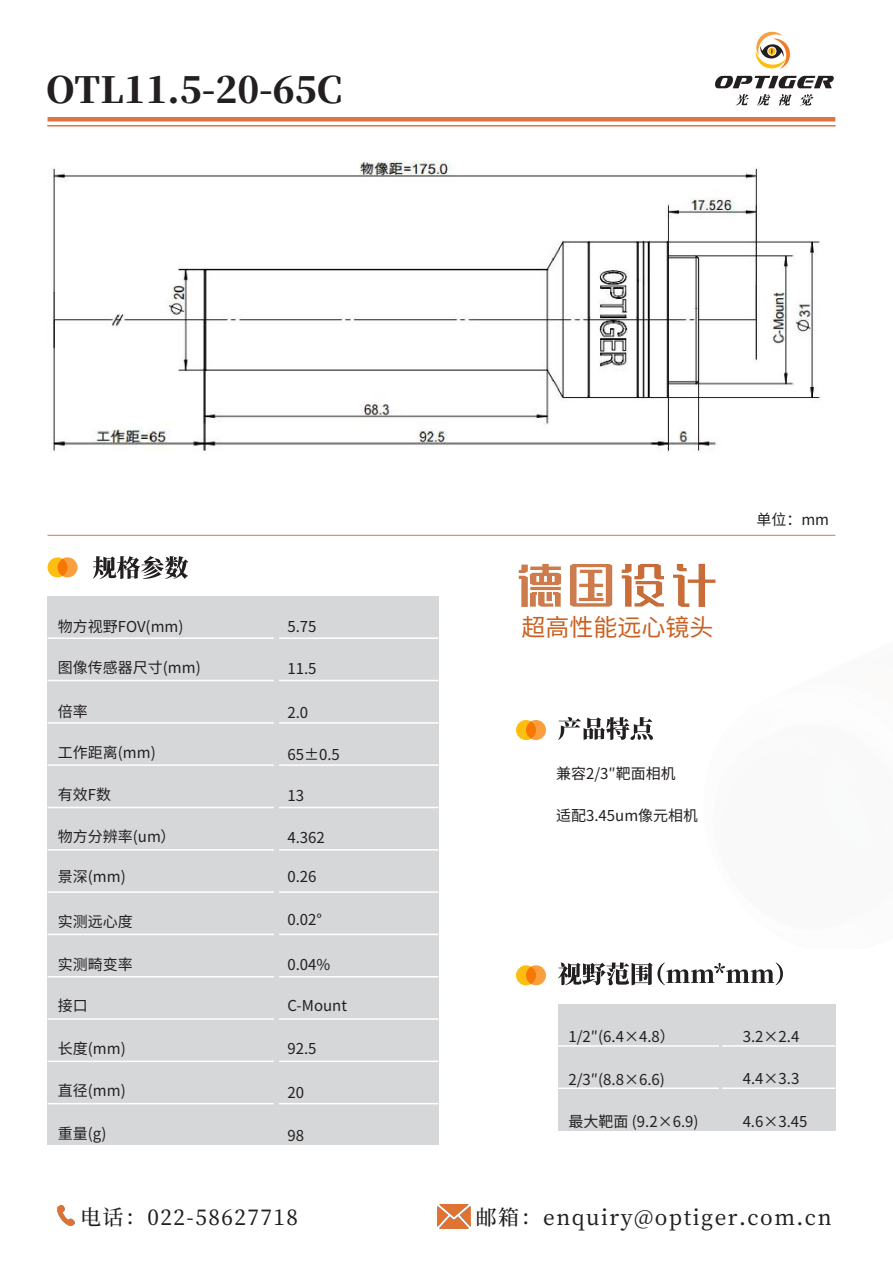
<style>
.page{position:relative;width:893px;height:1263px;background:#fff}
.page>*{position:absolute;margin:0;border:0;box-sizing:border-box;transform-origin:0 0}
.t1{font:800 36px "Source Han Serif SC";color:#231f20}
.t2{font:24px "Source Han Sans CN";color:#c86122}
.t3{font:500 21px "Source Han Serif CN";letter-spacing:.07em;color:#221e1f}
.t4{font:15px "Source Han Sans SC";color:#231f20}
</style>
<div class="page">
<svg style="left:755px;top:31px;width:35px;height:38px"></svg>
<svg style="left:715px;top:76px;width:119px;height:12px"></svg>
<svg style="left:736px;top:94px;width:13px;height:11px"></svg>
<svg style="left:757px;top:94px;width:13px;height:12px"></svg>
<svg style="left:778px;top:94px;width:13px;height:12px"></svg>
<svg style="left:799px;top:94px;width:14px;height:12px"></svg>
<div style="left:48px;top:117px;width:787px;height:5px;background:#dd7442"></div>
<svg style="left:93px;top:556px;width:95px;height:23px"></svg>
<svg style="left:558px;top:717px;width:95px;height:23px"></svg>
<div style="left:516px;top:720px;width:20px;height:20px;background:#fdbe12;border-radius:50%"></div>
<svg style="left:526px;top:720px;width:20px;height:20px"></svg>
<div style="left:48px;top:557px;width:20px;height:20px;background:#fdbe12;border-radius:50%"></div>
<svg style="left:58px;top:557px;width:20px;height:20px"></svg>
<svg style="left:558px;top:962px;width:225px;height:23px"></svg>
<div style="left:516px;top:965px;width:20px;height:20px;background:#fdbe12;border-radius:50%"></div>
<svg style="left:526px;top:965px;width:20px;height:20px"></svg>
<div style="left:48px;top:596px;width:391px;height:549px;background:#d6d7d9"></div>
<hr style="left:48px;top:637px;width:226px;height:2px;background:#fff">
<hr style="left:48px;top:680px;width:226px;height:1px;background:#fff">
<hr style="left:48px;top:722px;width:226px;height:2px;background:#fff">
<hr style="left:48px;top:764px;width:226px;height:2px;background:#fff">
<hr style="left:48px;top:807px;width:226px;height:1px;background:#fff">
<hr style="left:48px;top:849px;width:226px;height:1px;background:#fff">
<hr style="left:48px;top:891px;width:226px;height:2px;background:#fff">
<hr style="left:48px;top:934px;width:226px;height:1px;background:#fff">
<hr style="left:48px;top:976px;width:226px;height:1px;background:#fff">
<hr style="left:48px;top:1018px;width:226px;height:2px;background:#fff">
<hr style="left:48px;top:1060px;width:226px;height:2px;background:#fff">
<hr style="left:48px;top:1103px;width:226px;height:1px;background:#fff">
<hr style="left:279px;top:637px;width:160px;height:2px;background:#fff">
<hr style="left:279px;top:680px;width:160px;height:1px;background:#fff">
<hr style="left:279px;top:722px;width:160px;height:2px;background:#fff">
<hr style="left:279px;top:764px;width:160px;height:2px;background:#fff">
<hr style="left:279px;top:807px;width:160px;height:1px;background:#fff">
<hr style="left:279px;top:849px;width:160px;height:1px;background:#fff">
<hr style="left:279px;top:891px;width:160px;height:2px;background:#fff">
<hr style="left:279px;top:934px;width:160px;height:1px;background:#fff">
<hr style="left:279px;top:976px;width:160px;height:1px;background:#fff">
<hr style="left:279px;top:1018px;width:160px;height:2px;background:#fff">
<hr style="left:279px;top:1060px;width:160px;height:2px;background:#fff">
<hr style="left:279px;top:1103px;width:160px;height:1px;background:#fff">
<div style="left:558px;top:1004px;width:277px;height:126px;background:#d6d7d9"></div>
<hr style="left:558px;top:1045px;width:161px;height:2px;background:#fff">
<hr style="left:558px;top:1087px;width:161px;height:2px;background:#fff">
<hr style="left:722px;top:1045px;width:113px;height:2px;background:#fff">
<hr style="left:722px;top:1087px;width:113px;height:2px;background:#fff">
<hr style="left:48px;top:535px;width:787px;height:1px;background:#dd7442">
<hr style="left:48px;top:125px;width:787px;height:1px;background:#dd7442">
<img style="left:518px;top:563px;width:198px;height:43px">
<img style="left:57px;top:1205px;width:18px;height:21px">
<img style="left:437px;top:1204px;width:33px;height:25px">
<img style="left:52px;top:160px;width:769px;height:291px">
<p class="t1" style="left:46px;top:70px;width:298px">OTL11.5-20-65C</p>
<p class="t4" style="left:58px;top:618px;width:127px">物方视野FOV(mm)</p>
<p class="t4" style="left:58px;top:659px;width:144px">图像传感器尺寸(mm)</p>
<p class="t4" style="left:58px;top:703px;width:31px">倍率</p>
<p class="t4" style="left:287px;top:618px;width:31px">5.75</p>
<p class="t4" style="left:287px;top:660px;width:31px">11.5</p>
<p class="t4" style="left:287px;top:704px;width:22px">2.0</p>
<p class="t4" style="left:58px;top:744px;width:99px">工作距离(mm)</p>
<p class="t4" style="left:287px;top:746px;width:54px">65±0.5</p>
<p class="t4" style="left:58px;top:786px;width:55px">有效F数</p>
<p class="t4" style="left:58px;top:828px;width:119px">物方分辨率(um）</p>
<p class="t4" style="left:58px;top:868px;width:69px">景深(mm)</p>
<p class="t4" style="left:58px;top:913px;width:76px">实测远心度</p>
<p class="t4" style="left:58px;top:956px;width:76px">实测畸变率</p>
<p class="t4" style="left:58px;top:997px;width:31px">接口</p>
<p class="t4" style="left:58px;top:1040px;width:69px">长度(mm)</p>
<p class="t4" style="left:58px;top:1081px;width:69px">直径(mm)</p>
<p class="t4" style="left:58px;top:1125px;width:50px">重量(g)</p>
<p class="t4" style="left:287px;top:787px;width:18px">13</p>
<p class="t4" style="left:287px;top:829px;width:39px">4.362</p>
<p class="t4" style="left:287px;top:868px;width:31px">0.26</p>
<p class="t4" style="left:287px;top:911px;width:36px">0.02°</p>
<p class="t4" style="left:287px;top:956px;width:44px">0.04%</p>
<p class="t4" style="left:287px;top:997px;width:61px">C-Mount</p>
<p class="t4" style="left:287px;top:1040px;width:31px">92.5</p>
<p class="t4" style="left:287px;top:1084px;width:18px">20</p>
<p class="t4" style="left:287px;top:1127px;width:18px">98</p>
<p class="t3" style="left:80px;top:1205px;width:220px">电话：022-58627718</p>
<p class="t2" style="left:521px;top:613px;width:194px">超高性能远心镜头</p>
<p class="t4" style="left:756px;top:511px;width:74px">单位：mm</p>
<p class="t4" style="left:556px;top:765px;width:121px">兼容2/3″靶面相机</p>
<p class="t4" style="left:556px;top:807px;width:144px">适配3.45um像元相机</p>
<p class="t4" style="left:568px;top:1027px;width:108px">1/2″(6.4×4.8）</p>
<p class="t4" style="left:568px;top:1071px;width:98px">2/3″(8.8×6.6)</p>
<p class="t4" style="left:743px;top:1028px;width:58px">3.2×2.4</p>
<p class="t4" style="left:743px;top:1070px;width:58px">4.4×3.3</p>
<p class="t4" style="left:568px;top:1113px;width:132px">最大靶面 (9.2×6.9)</p>
<p class="t4" style="left:743px;top:1113px;width:66px">4.6×3.45</p>
<p class="t3" style="left:476px;top:1206px;width:357px">邮箱：enquiry@optiger.com.cn</p>
</div>
